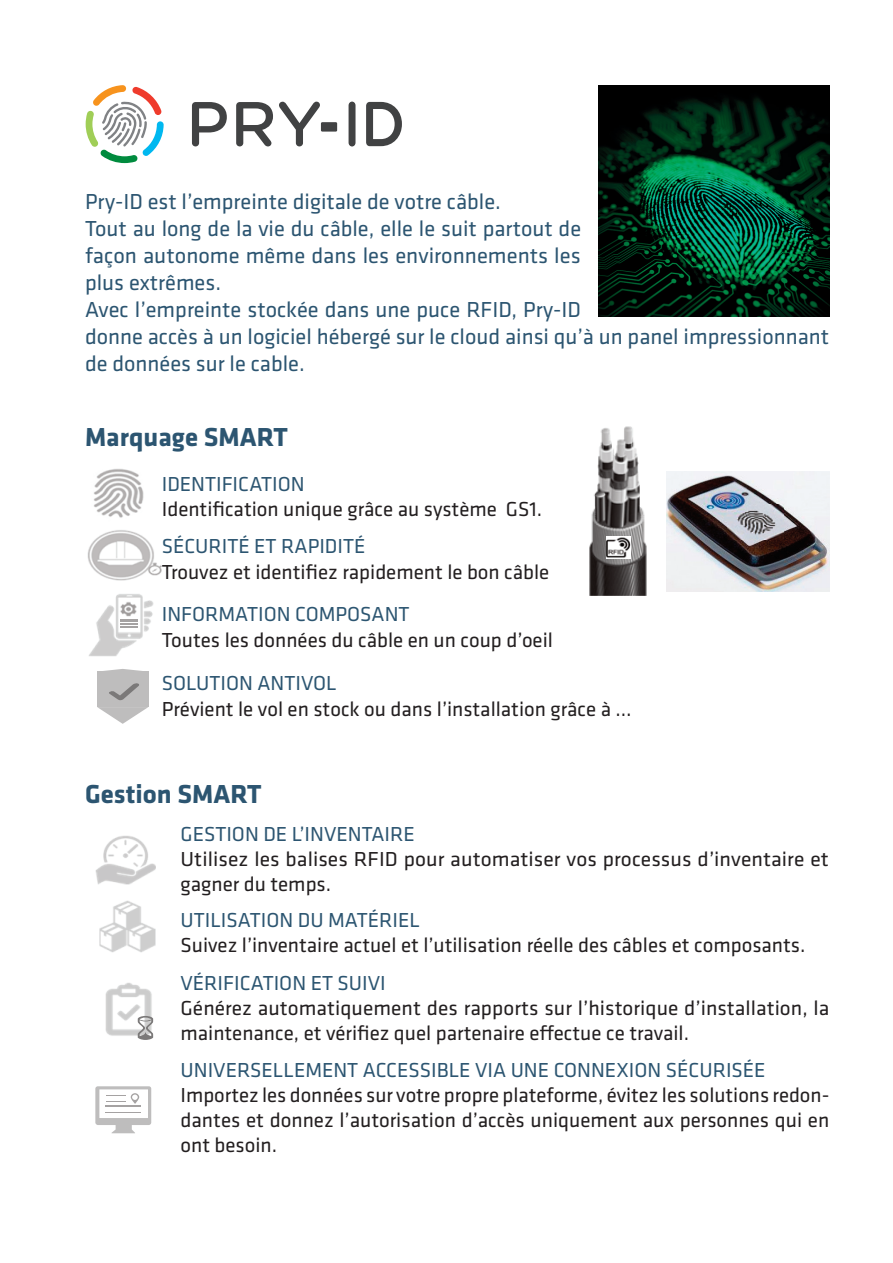
<style>
.page{position:relative;width:893px;height:1263px;background:#fff}
.page>*{position:absolute;margin:0;border:0;box-sizing:border-box;transform-origin:0 0}
.t1{font:700 27px "Klavika";color:#2c5571}
.t2{font:22.5px/27px "Klavika";color:#2c5571}
.t3{font:21px/25.2px "Klavika";color:#231f20}
.t4{font:21px "Klavika";color:#2c5571}
</style>
<div class="page">
<img style="left:666px;top:472px;width:163px;height:119px">
<img style="left:728px;top:505px;width:56px;height:34px">
<img style="left:589px;top:426px;width:58px;height:169px">
<img style="left:606px;top:537px;width:24px;height:21px">
<img style="left:89px;top:594px;width:65px;height:62px">
<svg style="left:120px;top:620px;width:17px;height:8px"></svg>
<img style="left:87px;top:530px;width:75px;height:51px">
<div style="left:97px;top:672px;width:51px;height:35px;background:#bebdbd"></div>
<svg style="left:109px;top:683px;width:30px;height:17px"></svg>
<svg style="left:97px;top:707px;width:51px;height:17px"></svg>
<svg style="left:97px;top:669px;width:51px;height:3px"></svg>
<img style="left:94px;top:469px;width:50px;height:49px">
<img style="left:99px;top:900px;width:57px;height:53px">
<img style="left:95px;top:836px;width:61px;height:48px">
<img style="left:105px;top:983px;width:49px;height:54px">
<svg style="left:138px;top:1016px;width:15px;height:24px"></svg>
<svg style="left:95px;top:1086px;width:56px;height:47px"></svg>
<svg style="left:192px;top:102px;width:35px;height:44px"></svg>
<svg style="left:236px;top:102px;width:37px;height:44px"></svg>
<svg style="left:279px;top:102px;width:41px;height:44px"></svg>
<div style="left:321px;top:122px;width:16px;height:10px;background:#414243"></div>
<div style="left:349px;top:102px;width:6px;height:44px;background:#414243;border-radius:4px"></div>
<svg style="left:366px;top:102px;width:36px;height:44px"></svg>
<svg style="left:86px;top:85px;width:78px;height:78px"></svg>
<img style="left:598px;top:85px;width:231px;height:231px">
<p class="t2" style="left:85px;top:190px;width:746px">Pry-ID est l’empreinte digitale de votre câble.<br>Tout au long de la vie du câble, elle le suit partout de<br>façon autonome même dans les environnements les<br>plus extrêmes.<br>Avec l’empreinte stockée dans une puce RFID, Pry-ID<br>donne accès à un logiciel hébergé sur le cloud ainsi qu’à un panel impressionnant de données sur le cable.</p>
<p class="t1" style="left:85px;top:420px;width:204px">Marquage SMART</p>
<p class="t4" style="left:162px;top:476px;width:144px">IDENTIFICATION</p>
<p class="t3" style="left:162px;top:498px;width:382px">Identification unique grâce au système GS1.</p>
<p class="t4" style="left:162px;top:539px;width:205px">SÉCURITÉ ET RAPIDITÉ</p>
<p class="t3" style="left:162px;top:561px;width:389px">Trouvez et identifiez rapidement le bon câble</p>
<p class="t4" style="left:162px;top:607px;width:249px">INFORMATION COMPOSANT</p>
<p class="t3" style="left:162px;top:629px;width:393px">Toutes les données du câble en un coup d’oeil</p>
<p class="t4" style="left:162px;top:676px;width:176px">SOLUTION ANTIVOL</p>
<p class="t3" style="left:162px;top:698px;width:471px">Prévient le vol en stock ou dans l’installation grâce à …</p>
<p class="t1" style="left:85px;top:777px;width:178px">Gestion SMART</p>
<p class="t4" style="left:181px;top:826px;width:236px">GESTION DE L’INVENTAIRE</p>
<p class="t3" style="left:181px;top:848px;width:650px">Utilisez les balises RFID pour automatiser vos processus d’inventaire et gagner du temps.</p>
<p class="t4" style="left:181px;top:913px;width:241px">UTILISATION DU MATÉRIEL</p>
<p class="t3" style="left:181px;top:935px;width:626px">Suivez l’inventaire actuel et l’utilisation réelle des câbles et composants.</p>
<p class="t4" style="left:181px;top:975px;width:207px">VÉRIFICATION ET SUIVI</p>
<p class="t3" style="left:181px;top:997px;width:650px">Générez automatiquement des rapports sur l’historique d’installation, la maintenance, et vérifiez quel partenaire effectue ce travail.</p>
<p class="t4" style="left:181px;top:1062px;width:587px">UNIVERSELLEMENT ACCESSIBLE VIA UNE CONNEXION SÉCURISÉE</p>
<p class="t3" style="left:181px;top:1084px;width:650px;text-align:justify">Importez les données sur votre propre plateforme, évitez les solutions redon&shy;dantes et donnez l’autorisation d’accès uniquement aux personnes qui en ont besoin.</p>
</div>
